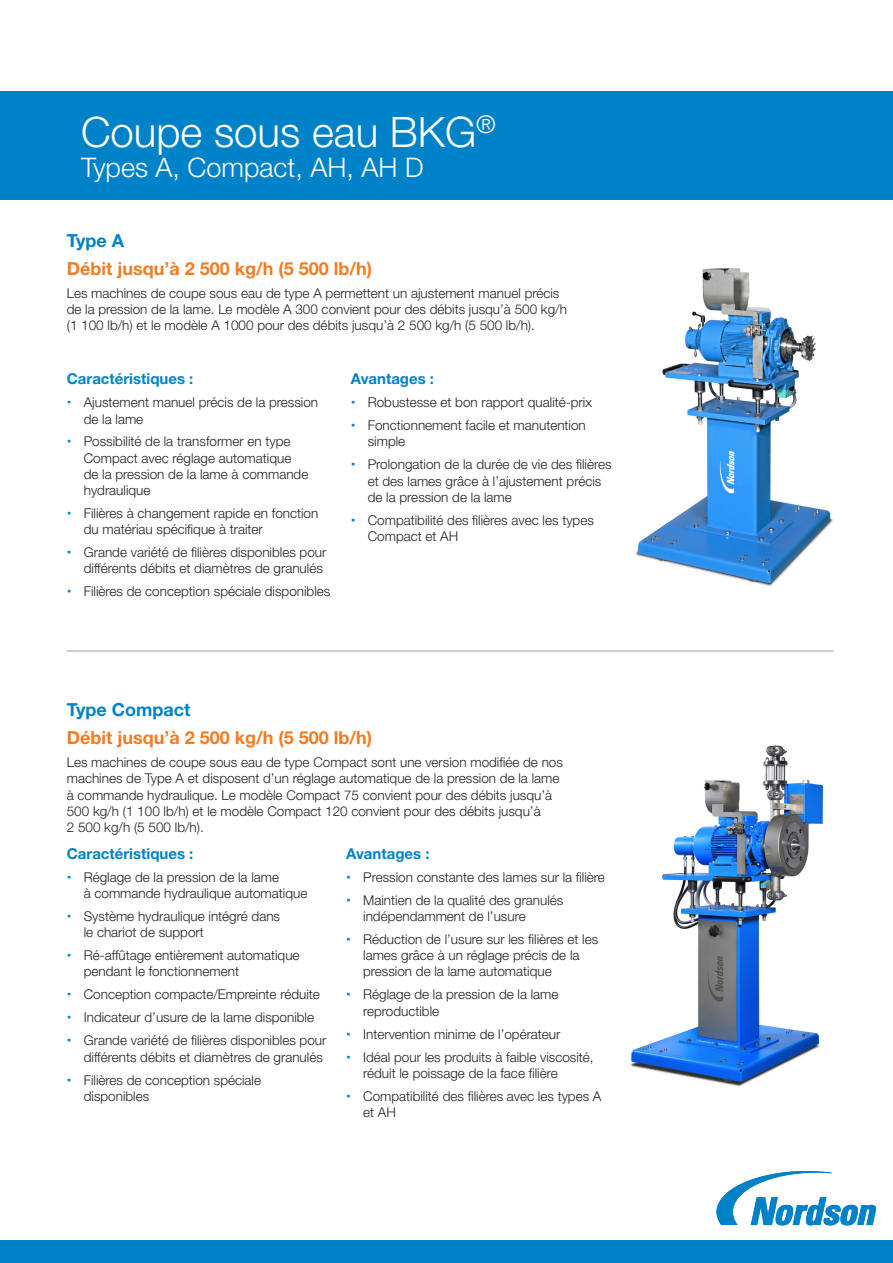
<style>
.page{position:relative;width:893px;height:1263px;background:#fff}
.page>*{position:absolute;margin:0;border:0;box-sizing:border-box;transform-origin:0 0}
.t1{font:300 42px "Helvetica Neue LT Std";color:#fff}
.t2{font:300 27px "Helvetica Neue LT Std";color:#fff}
.Überschrift_4_-_12pt{font:700 18px "Helvetica Neue LT Std";color:#f47b21}
.Überschrift_4_-_12pt-2{font:700 18px "Helvetica Neue LT Std";color:#0082c8}
.Überschrift_4_-_12pt-3{font:700 15px "Helvetica Neue LT Std";color:#0082c8}
.Body_DE___11pt_-_mit{font:300 13.5px/16.2px "Helvetica Neue LT Std";color:#231f20}
</style>
<div class="page">
<div style="left:0;top:91px;width:893px;height:108px;background:#0082c8"></div>
<div style="left:0;top:1240px;width:893px;height:23px;background:#0082c8"></div>
<svg style="left:716px;top:1171px;width:160px;height:54px"></svg>
<img style="left:630px;top:745px;width:194px;height:342px">
<img style="left:635px;top:268px;width:198px;height:318px">
<hr style="left:67px;top:650px;width:767px;height:2px;background:#bebfc2">
<p class="t1" style="left:81px;top:106px;width:416px">Coupe sous eau BKG<sup>®</sup></p>
<p class="t2" style="left:81px;top:151px;width:344px">Types A, Compact, AH, AH D</p>
<p class="Überschrift_4_-_12pt-2" style="left:67px;top:229px;width:59px">Type A</p>
<p class="Überschrift_4_-_12pt" style="left:67px;top:258px;width:307px">Débit jusqu’à 2 500 kg/h (5 500 lb/h)</p>
<p class="Body_DE___11pt_-_mit" style="left:67px;top:285px;width:502px">Les machines de coupe sous eau de type A permettent un ajustement manuel précis de la pression de la lame. Le modèle A 300 convient pour des débits jusqu’à 500 kg/h (1 100 lb/h) et le modèle A 1000 pour des débits jusqu’à 2 500 kg/h (5 500 lb/h).</p>
<p class="Überschrift_4_-_12pt-3" style="left:67px;top:370px;width:128px">Caractéristiques :</p>
<p class="Body_DE___11pt_-_mit" style="left:84px;top:394px;width:236px">Ajustement manuel précis de la pression de la lame</p>
<p class="Body_DE___11pt_-_mit" style="left:84px;top:433px;width:226px">Possibilité de la transformer en type<br>Compact avec réglage automatique de la pression de la lame à commande hydraulique</p>
<p class="Body_DE___11pt_-_mit" style="left:84px;top:505px;width:236px">Filières à changement rapide en fonction du matériau spécifique à traiter</p>
<p class="Body_DE___11pt_-_mit" style="left:84px;top:544px;width:244px">Grande variété de filières disponibles pour différents débits et diamètres de granulés</p>
<p class="Body_DE___11pt_-_mit" style="left:84px;top:583px;width:248px">Filières de conception spéciale disponibles</p>
<p class="Überschrift_4_-_12pt-3" style="left:351px;top:370px;width:85px">Avantages :</p>
<p class="Body_DE___11pt_-_mit" style="left:368px;top:394px;width:226px">Robustesse et bon rapport qualité-prix</p>
<p class="Body_DE___11pt_-_mit" style="left:368px;top:417px;width:220px">Fonctionnement facile et manutention simple</p>
<p class="Body_DE___11pt_-_mit" style="left:368px;top:456px;width:245px">Prolongation de la durée de vie des filières et des lames grâce à l’ajustement précis de la pression de la lame</p>
<p class="Body_DE___11pt_-_mit" style="left:368px;top:512px;width:228px">Compatibilité des filières avec les types<br>Compact et AH</p>
<p class="Überschrift_4_-_12pt-2" style="left:67px;top:698px;width:125px">Type Compact</p>
<p class="Überschrift_4_-_12pt" style="left:67px;top:727px;width:307px">Débit jusqu’à 2 500 kg/h (5 500 lb/h)</p>
<p class="Body_DE___11pt_-_mit" style="left:67px;top:754px;width:498px">Les machines de coupe sous eau de type Compact sont une version modifiée de nos machines de Type A et disposent d’un réglage automatique de la pression de la lame à commande hydraulique. Le modèle Compact 75 convient pour des débits jusqu’à 500 kg/h (1 100 lb/h) et le modèle Compact 120 convient pour des débits jusqu’à<br>2 500 kg/h (5 500 lb/h).</p>
<p class="Überschrift_4_-_12pt-3" style="left:67px;top:844px;width:128px">Caractéristiques :</p>
<p class="Body_DE___11pt_-_mit" style="left:84px;top:869px;width:225px">Réglage de la pression de la lame<br>à commande hydraulique automatique</p>
<p class="Body_DE___11pt_-_mit" style="left:84px;top:908px;width:198px">Système hydraulique intégré dans le chariot de support</p>
<p class="Body_DE___11pt_-_mit" style="left:84px;top:947px;width:217px">Ré-affûtage entièrement automatique pendant le fonctionnement</p>
<p class="Body_DE___11pt_-_mit" style="left:84px;top:986px;width:238px">Conception compacte/Empreinte réduite</p>
<p class="Body_DE___11pt_-_mit" style="left:84px;top:1009px;width:232px">Indicateur d’usure de la lame disponible</p>
<p class="Body_DE___11pt_-_mit" style="left:84px;top:1032px;width:244px">Grande variété de filières disponibles pour différents débits et diamètres de granulés</p>
<p class="Body_DE___11pt_-_mit" style="left:84px;top:1071px;width:179px">Filières de conception spéciale disponibles</p>
<p class="Überschrift_4_-_12pt-3" style="left:346px;top:844px;width:85px">Avantages :</p>
<p class="Body_DE___11pt_-_mit" style="left:363px;top:869px;width:243px">Pression constante des lames sur la filière</p>
<p class="Body_DE___11pt_-_mit" style="left:363px;top:892px;width:202px">Maintien de la qualité des granulés indépendamment de l’usure</p>
<p class="Body_DE___11pt_-_mit" style="left:363px;top:931px;width:237px">Réduction de l’usure sur les filières et les lames grâce à un réglage précis de la pression de la lame automatique</p>
<p class="Body_DE___11pt_-_mit" style="left:363px;top:986px;width:197px">Réglage de la pression de la lame reproductible</p>
<p class="Body_DE___11pt_-_mit" style="left:363px;top:1025px;width:199px">Intervention minime de l’opérateur</p>
<p class="Body_DE___11pt_-_mit" style="left:363px;top:1048px;width:232px">Idéal pour les produits à faible viscosité, réduit le poissage de la face filière</p>
<p class="Body_DE___11pt_-_mit" style="left:363px;top:1087px;width:240px">Compatibilité des filières avec les types A et AH</p>
</div>
